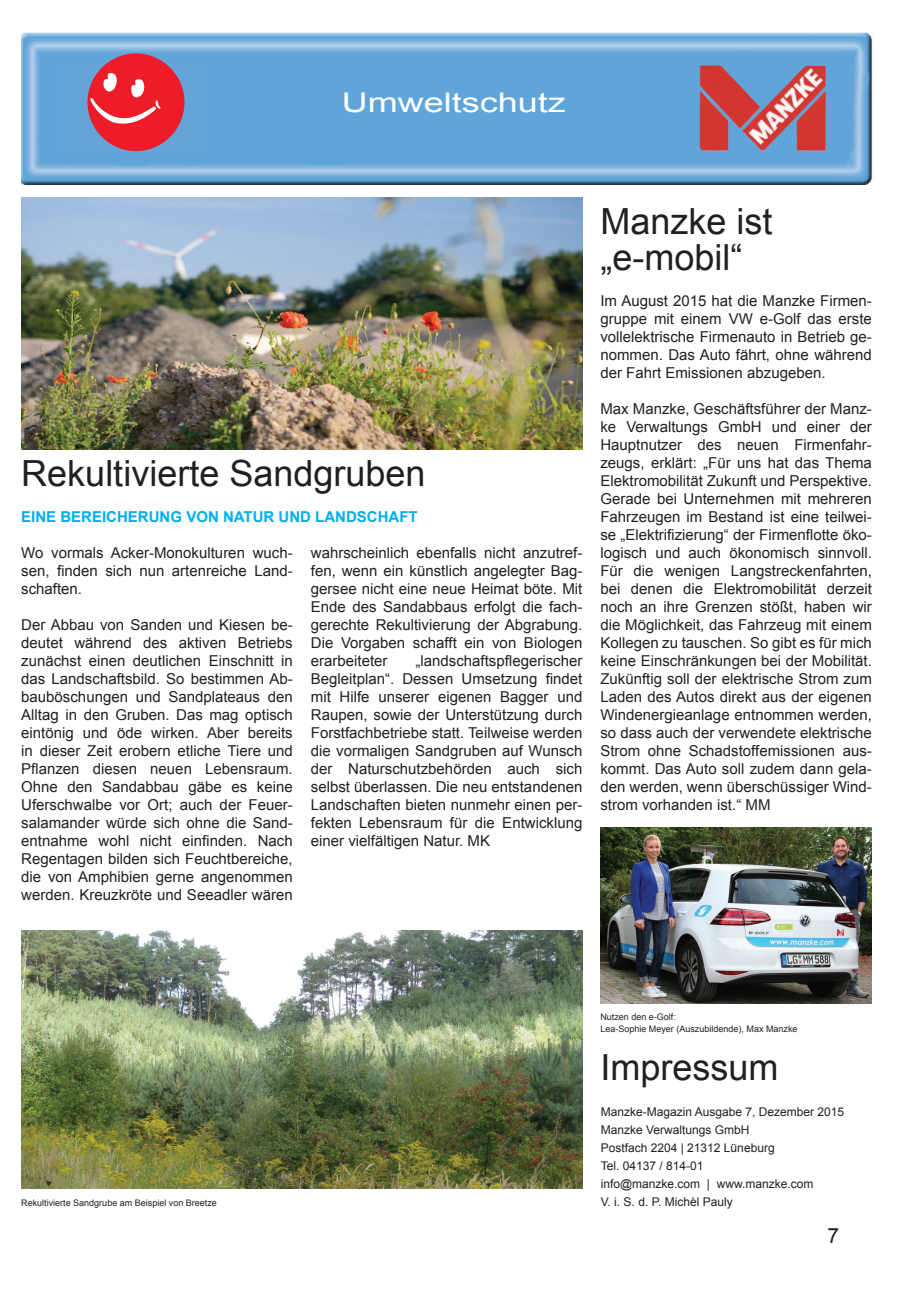
<style>
.page{position:relative;width:906px;height:1289px;background:#fff}
.page>*{position:absolute;margin:0;border:0;box-sizing:border-box;transform-origin:0 0}
.t1{font:36px/36px "Arial";color:#231f20}
.t2{font:27px "Arial";color:#fff;scale:1.33 1}
.t3{font:21px "Arial";color:#231f20}
.t4{font:15px/18px "Arial";color:#231f20;text-align:justify}
.t5{font:700 15px "Arial";color:#00aeef}
.t6{font:12px/18px "Arial";color:#231f20}
.t7{font:9px/12px "Arial";color:#231f20}
</style>
<div class="page">
<img style="left:21px;top:32px;width:852px;height:153px">
<img style="left:695px;top:62px;width:131px;height:91px">
<div style="left:57px;top:64px;width:147px;height:89px;background:#63a5d9"></div>
<div style="left:87px;top:53px;width:97px;height:98px;background:#ee1c28;border-radius:50%"></div>
<svg style="left:90px;top:72px;width:70px;height:55px"></svg>
<img style="left:21px;top:198px;width:561px;height:252px">
<img style="left:600px;top:828px;width:272px;height:175px">
<img style="left:21px;top:930px;width:561px;height:258px">
<h2 class="t2" style="left:342px;top:85px;width:170px">Umweltschutz</h2>
<h1 class="t1" style="left:21px;top:455px;width:406px">Rekultivierte Sandgruben</h1>
<p class="t5" style="left:21px;top:506px;width:398px">EINE BEREICHERUNG VON NATUR UND LANDSCHAFT</p>
<p class="t4" style="left:21px;top:543px;width:273px">Wo vormals Acker-Monokulturen wuch&shy;sen, finden sich nun artenreiche Land&shy;schaften.</p>
<p class="t4" style="left:21px;top:615px;width:273px">Der Abbau von Sanden und Kiesen be&shy;deutet während des aktiven Betriebs zunächst einen deutlichen Einschnitt in das Landschaftsbild. So bestimmen Ab&shy;bauböschungen und Sandplateaus den Alltag in den Gruben. Das mag optisch eintönig und öde wirken. Aber bereits in dieser Zeit erobern etliche Tiere und Pflanzen diesen neuen Lebensraum.<br>Ohne den Sandabbau gäbe es keine Uferschwalbe vor Ort; auch der Feuer&shy;salamander würde sich ohne die Sand&shy;entnahme wohl nicht einfinden. Nach Regentagen bilden sich Feuchtbereiche, die von Amphibien gerne angenommen werden. Kreuzkröte und Seeadler wären</p>
<p class="t4" style="left:311px;top:543px;width:273px">wahrscheinlich ebenfalls nicht anzutref&shy;fen, wenn ein künstlich angelegter Bag&shy;gersee nicht eine neue Heimat böte. Mit Ende des Sandabbaus erfolgt die fach&shy;gerechte Rekultivierung der Abgrabung.<br>Die Vorgaben schafft ein von Biologen erarbeiteter</p>
<p class="t4" style="left:311px;top:651px;width:273px;text-indent:105px">„landschaftspflegerischer Begleitplan“. Dessen Umsetzung findet mit Hilfe unserer eigenen Bagger und Raupen, sowie der Unterstützung durch Forstfachbetriebe statt. Teilweise werden die vormaligen Sandgruben auf Wunsch der Naturschutzbehörden auch sich selbst überlassen. Die neu entstandenen Landschaften bieten nunmehr einen per&shy;fekten Lebensraum für die Entwicklung einer vielfältigen Natur. MK</p>
<h1 class="t1" style="left:600px;top:203px;width:174px">Manzke ist „e-mobil“</h1>
<p class="t4" style="left:600px;top:291px;width:273px">Im August 2015 hat die Manzke Firmen&shy;gruppe mit einem VW e-Golf das erste vollelektrische Firmenauto in Betrieb ge&shy;nommen. Das Auto fährt, ohne während der Fahrt Emissionen abzugeben.</p>
<p class="t4" style="left:600px;top:399px;width:273px">Max Manzke, Geschäftsführer der Manz&shy;ke Verwaltungs GmbH und einer der Hauptnutzer des neuen Firmenfahr&shy;zeugs, erklärt: „Für uns hat das Thema Elektromobilität Zukunft und Perspektive.<br>Gerade bei Unternehmen mit mehreren Fahrzeugen im Bestand ist eine teilwei&shy;se „Elektrifizierung“ der Firmenflotte öko&shy;logisch und auch ökonomisch sinnvoll.<br>Für die wenigen Langstreckenfahrten, bei denen die Elektromobilität derzeit noch an ihre Grenzen stößt, haben wir die Möglichkeit, das Fahrzeug mit einem Kollegen zu tauschen. So gibt es für mich keine Einschränkungen bei der Mobilität.<br>Zukünftig soll der elektrische Strom zum Laden des Autos direkt aus der eigenen Windenergieanlage entnommen werden, so dass auch der verwendete elektrische Strom ohne Schadstoffemissionen aus&shy;kommt. Das Auto soll zudem dann gela&shy;den werden, wenn überschüssiger Wind&shy;strom vorhanden ist.“ MM</p>
<p class="t7" style="left:21px;top:1197px;width:197px">Rekultivierte Sandgrube am Beispiel von Breetze</p>
<p class="t7" style="left:600px;top:1011px;width:199px">Nutzen den e-Golf:<br>Lea-Sophie Meyer (Auszubildende), Max Manzke</p>
<h1 class="t1" style="left:600px;top:1049px;width:180px">Impressum</h1>
<p class="t6" style="left:601px;top:1102px;width:245px">Manzke-Magazin Ausgabe 7, Dezember 2015<br>Manzke Verwaltungs GmbH<br>Postfach 2204 | 21312 Lüneburg<br>Tel. 04137 / 814-01<br>info@manzke.com | www.manzke.com<br>V. i. S. d. P. Michèl Pauly</p>
<h3 class="t3" style="left:827px;top:1222px;width:13px">7</h3>
</div>
